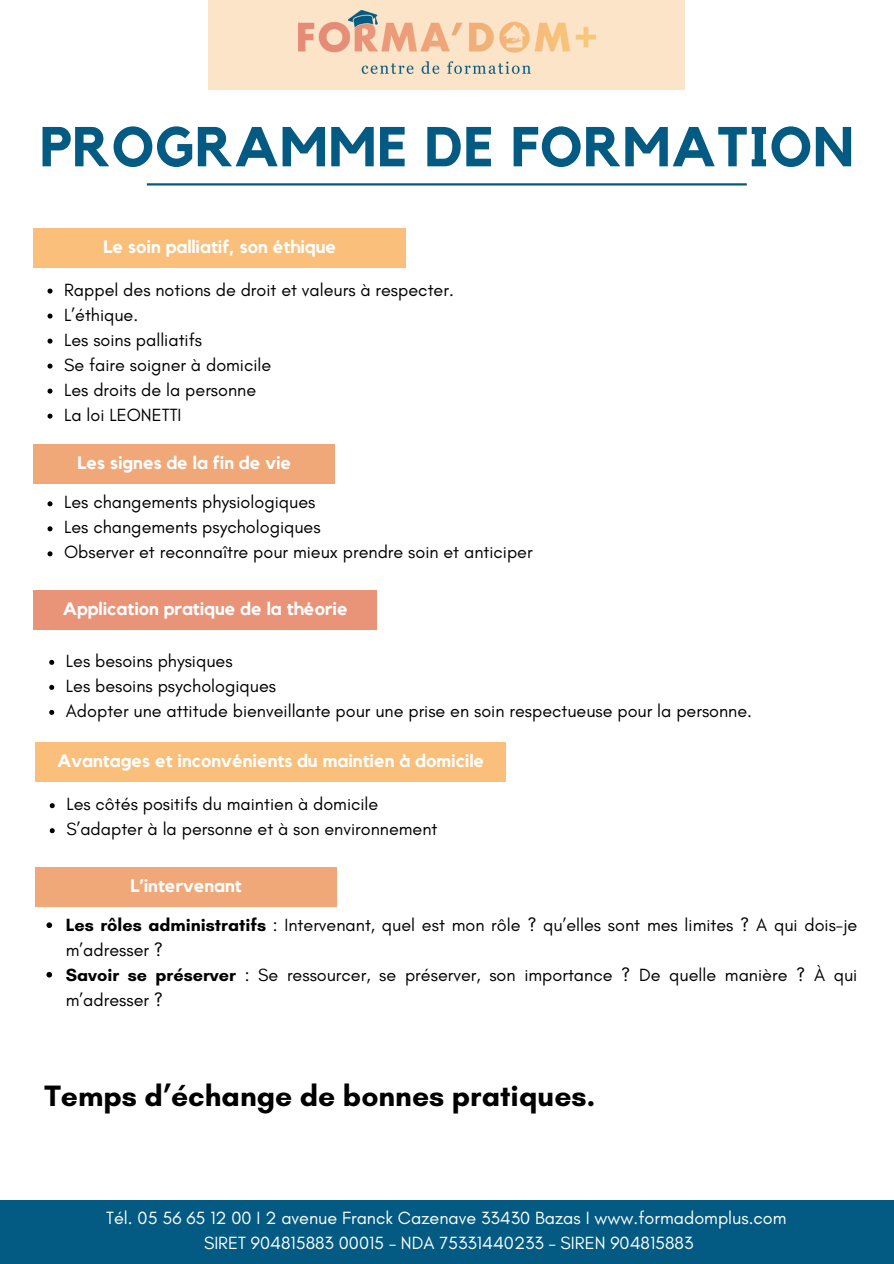
<style>
.page{position:relative;width:894px;height:1264px;background:#fff}
.page>*{position:absolute;margin:0;border:0;box-sizing:border-box;transform-origin:0 0}
.t1{font:700 55.5px "Kollektif";letter-spacing:.02em;color:#035a82}
.t2{font:700 30px "Glacial Indifference";color:#000}
.t3{font:18px/25px "Glacial Indifference";color:#000}
.t4{font:700 18px "Kollektif";color:#fff}
.t5{font:18px/24.8px "Glacial Indifference";color:#fff;text-align:center}
.s1{font-weight:700}
</style>
<div class="page">
<div style="left:208px;top:0;width:477px;height:89px;background:#fce4c9"></div>
<img style="left:298px;top:11px;width:297px;height:63px">
<div style="left:0;top:1199px;width:893px;height:64px;background:#035a82"></div>
<hr style="left:147px;top:183px;width:599px;height:2px;background:#035a82">
<div style="left:33px;top:228px;width:373px;height:39px;background:#f9bf7b"></div>
<svg style="left:47px;top:288px;width:5px;height:5px"></svg>
<svg style="left:47px;top:313px;width:5px;height:5px"></svg>
<svg style="left:47px;top:338px;width:5px;height:5px"></svg>
<svg style="left:47px;top:363px;width:5px;height:5px"></svg>
<svg style="left:47px;top:388px;width:5px;height:5px"></svg>
<svg style="left:47px;top:413px;width:5px;height:5px"></svg>
<div style="left:33px;top:444px;width:302px;height:40px;background:#f0a879"></div>
<svg style="left:47px;top:501px;width:5px;height:5px"></svg>
<svg style="left:47px;top:526px;width:5px;height:5px"></svg>
<svg style="left:47px;top:551px;width:5px;height:5px"></svg>
<div style="left:33px;top:590px;width:344px;height:40px;background:#e99378"></div>
<svg style="left:49px;top:660px;width:5px;height:5px"></svg>
<svg style="left:49px;top:685px;width:5px;height:5px"></svg>
<svg style="left:49px;top:710px;width:5px;height:5px"></svg>
<div style="left:36px;top:742px;width:469px;height:40px;background:#f9bf7b"></div>
<svg style="left:50px;top:803px;width:5px;height:5px"></svg>
<svg style="left:50px;top:828px;width:5px;height:5px"></svg>
<div style="left:35px;top:867px;width:302px;height:40px;background:#f0a879"></div>
<svg style="left:46px;top:922px;width:6px;height:6px"></svg>
<svg style="left:46px;top:971px;width:6px;height:6px"></svg>
<h1 class="t1" style="left:40px;top:114px;width:815px">PROGRAMME DE FORMATION</h1>
<p class="t4" style="left:103px;top:236px;width:234px">Le soin palliatif, son éthique</p>
<p class="t3" style="left:64px;top:277px;width:391px">Rappel des notions de droit et valeurs à respecter.<br>L’éthique.<br>Les soins palliatifs<br>Se faire soigner à domicile<br>Les droits de la personne<br>La loi LEONETTI</p>
<p class="t4" style="left:77px;top:452px;width:215px">Les signes de la fin de vie</p>
<p class="t3" style="left:64px;top:490px;width:470px">Les changements physiologiques<br>Les changements psychologiques<br>Observer et reconnaître pour mieux prendre soin et anticiper</p>
<p class="t4" style="left:63px;top:598px;width:286px">Application pratique de la théorie</p>
<p class="t3" style="left:66px;top:648px;width:687px">Les besoins physiques<br>Les besoins psychologiques<br>Adopter une attitude bienveillante pour une prise en soin respectueuse pour la personne.</p>
<p class="t4" style="left:57px;top:750px;width:428px">Avantages et inconvénients du maintien à domicile</p>
<p class="t3" style="left:66px;top:792px;width:372px">Les côtés positifs du maintien à domicile<br>S’adapter à la personne et à son environnement</p>
<p class="t4" style="left:130px;top:875px;width:113px">L’intervenant</p>
<p class="t3" style="left:66px;top:913px;width:792px"><span class="s1">Les rôles administratifs</span> : Intervenant, quel est mon rôle ? qu’elles sont mes limites ? A qui dois-je m’adresser ?<br><span class="s1">Savoir se préserver</span> : Se ressourcer, se préserver, son importance ? De quelle manière ? À qui m’adresser ?</p>
<h2 class="t2" style="left:44px;top:1076px;width:552px">Temps d’échange de bonnes pratiques.</h2>
<p class="t5" style="left:106px;top:1205px;width:681px">Tél. 05 56 65 12 00 I 2 avenue Franck Cazenave 33430 Bazas I www.formadomplus.com<br>SIRET 904815883 00015 – NDA 75331440233 – SIREN 904815883</p>
</div>
